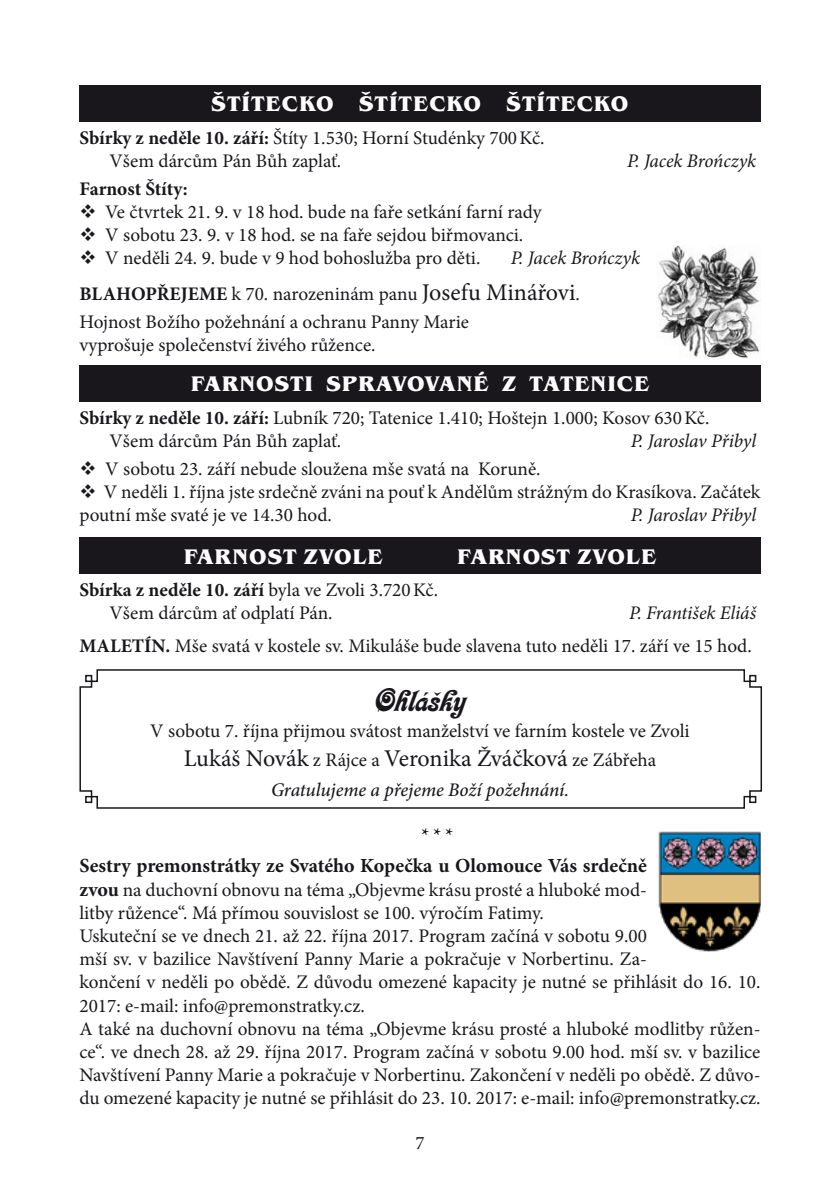
<style>
.page{position:relative;width:840px;height:1191px;background:#fff}
.page>*{position:absolute;margin:0;border:0;box-sizing:border-box;transform-origin:0 0}
.t1{font:34px "Kalligraphia DOT";color:#1a171c}
.t2{font:24px "Minion Pro";color:#1a171c}
.t3{font:700 21.8px "Benguiat Itc TOT";letter-spacing:.045em;color:#fff}
.t4{font:700 20px "Minion Pro";letter-spacing:-.005em;color:#1a171c}
.t5{font:19.2px/23px "Minion Pro";color:#1a171c}
.t6{font:italic 19.2px "Minion Pro";letter-spacing:-.01em;color:#1a171c}
.t7{font:italic 500 19.2px "Minion Pro";letter-spacing:-.005em;color:#1a171c}
.t8{font:700 19.2px "Minion Pro";letter-spacing:-.005em;color:#1a171c}
.t9{font:19px "Minion Pro";color:#1a171c}
.s1{font-weight:700}
.s2{font-size:24px}
.s3{font-style:italic}
.s4{font-size:19.2px}
.s5{font-weight:700;font-size:20px}
</style>
<div class="page">
<div style="left:79px;top:85px;width:681px;height:36px;background:#1a171c"></div>
<div style="left:79px;top:365px;width:681px;height:36px;background:#1a171c"></div>
<div style="left:79px;top:537px;width:681px;height:36px;background:#1a171c"></div>
<img style="left:656px;top:246px;width:104px;height:112px">
<img style="left:658px;top:831px;width:102px;height:120px">
<svg style="left:79px;top:669px;width:683px;height:140px"></svg>
<p class="t3" style="left:211px;top:91px;width:418px">ŠTÍTECKO ŠTÍTECKO ŠTÍTECKO</p>
<p class="t5" style="left:109px;top:127px;width:436px;text-indent:-30px"><span class="s1">Sbírky z neděle 10. září:</span> Štíty 1.530; Horní Studénky 700Kč.<br>Všem dárcům Pán Bůh zaplať.</p>
<p class="t6" style="left:626px;top:148px;width:131px">P. Jacek Brończyk</p>
<p class="t8" style="left:79px;top:176px;width:110px">Farnost Štíty:</p>
<p class="t5" style="left:79px;top:201px;width:463px">❖ Ve čtvrtek 21. 9. v 18 hod. bude na faře setkání farní rady</p>
<p class="t5" style="left:79px;top:224px;width:445px">❖ V sobotu 23. 9. v 18 hod. se na faře sejdou biřmovanci.</p>
<p class="t5" style="left:79px;top:247px;width:402px">❖ V neděli 24. 9. bude v 9 hod bohoslužba pro děti.</p>
<p class="t6" style="left:510px;top:245px;width:131px">P. Jacek Brończyk</p>
<p class="t8" style="left:79px;top:281px;width:123px">BLAHOPŘEJEME</p>
<p class="t5" style="left:79px;top:280px;width:501px;line-height:28px;text-indent:152px">k 70. narozeninám panu <span class="s2">Josefu Minářovi</span>.<br>Hojnost Božího požehnání a ochranu Panny Marie</p>
<p class="t5" style="left:79px;top:334px;width:297px">vyprošuje společenství živého růžence.</p>
<p class="t3" style="left:191px;top:371px;width:369px">FARNOSTI SPRAVOVANÉ Z TATENIC</p>
<p class="t3" style="left:633px;top:371px;width:17px">E</p>
<p class="t5" style="left:109px;top:407px;width:601px;text-indent:-30px"><span class="s1">Sbírky z neděle 10. září:</span> Lubník 720; Tatenice 1.410; Hoštejn 1.000; Kosov 630Kč.<br>Všem dárcům Pán Bůh zaplať.</p>
<p class="t6" style="left:630px;top:428px;width:127px">P. Jaroslav Přibyl</p>
<p class="t5" style="left:79px;top:457px;width:462px">❖ V sobotu 23. září nebude sloužena mše svatá na Koruně.</p>
<p class="t5" style="left:79px;top:480px;width:682px">❖ V neděli 1. října jste srdečně zváni na pouť k Andělům strážným do Krasíkova. Začátek poutní mše svaté je ve 14.30 hod.</p>
<p class="t6" style="left:630px;top:502px;width:127px">P. Jaroslav Přibyl</p>
<p class="t3" style="left:184px;top:543px;width:200px">FARNOST ZVOLE</p>
<p class="t3" style="left:457px;top:543px;width:200px">FARNOST ZVOLE</p>
<p class="t5" style="left:109px;top:579px;width:330px;text-indent:-30px"><span class="s1">Sbírka z neděle 10. září</span> byla ve Zvoli 3.720Kč.<br>Všem dárcům ať odplatí Pán.</p>
<p class="t5" style="left:79px;top:597px;width:677px;line-height:32.6px;text-align:right"><span class="s3">P. František Eliáš<br></span><span class="s1">MALETÍN.</span> Mše svatá v kostele sv. Mikuláše bude slavena tuto neděli 17. září ve 15 hod.</p>
<h1 class="t1" style="left:373px;top:683px;width:94px">Ohlášky</h1>
<p class="t5" style="left:150px;top:719px;width:540px">V sobotu 7. října přijmou svátost manželství ve farním kostele ve Zvoli</p>
<p class="t2" style="left:184px;top:742px;width:473px">Lukáš Novák <span class="s4">z Rájce a</span> Veronika Žváčková <span class="s4">ze Zábřeha</span></p>
<p class="t7" style="left:271px;top:776px;width:299px">Gratulujeme a přejeme Boží požehnání.</p>
<p class="t8" style="left:421px;top:821px;width:33px">* * *</p>
<p class="t4" style="left:79px;top:851px;width:568px">Sestry premonstrátky ze Svatého Kopečka u Olomouce Vás srdečně</p>
<p class="t5" style="left:79px;top:878px;width:682px"><span class="s5">zvou</span> na duchovní obnovu na téma „Objevme krásu prosté a hluboké mod-<br>litby růžence“. Má přímou souvislost se 100. výročím Fatimy.<br>Uskuteční se ve dnech 21. až 22. října 2017. Program začíná v sobotu 9.00<br>mší sv. v bazilice Navštívení Panny Marie a pokračuje v Norbertinu. Za-<br>končení v neděli po obědě. Z důvodu omezené kapacity je nutné se přihlásit do 16. 10.<br>2017: e-mail: info@premonstratky.cz.<br>A také na duchovní obnovu na téma „Objevme krásu prosté a hluboké modlitby růžen&shy;ce“. ve dnech 28. až 29. října 2017. Program začíná v sobotu 9.00 hod. mší sv. v bazilice Navštívení Panny Marie a pokračuje v Norbertinu. Zakončení v neděli po obědě. Z důvo&shy;du omezené kapacity je nutné se přihlásit do 23. 10. 2017: e-mail: info@premonstratky.cz.</p>
<p class="t9" style="left:415px;top:1130px;width:11px">7</p>
</div>
